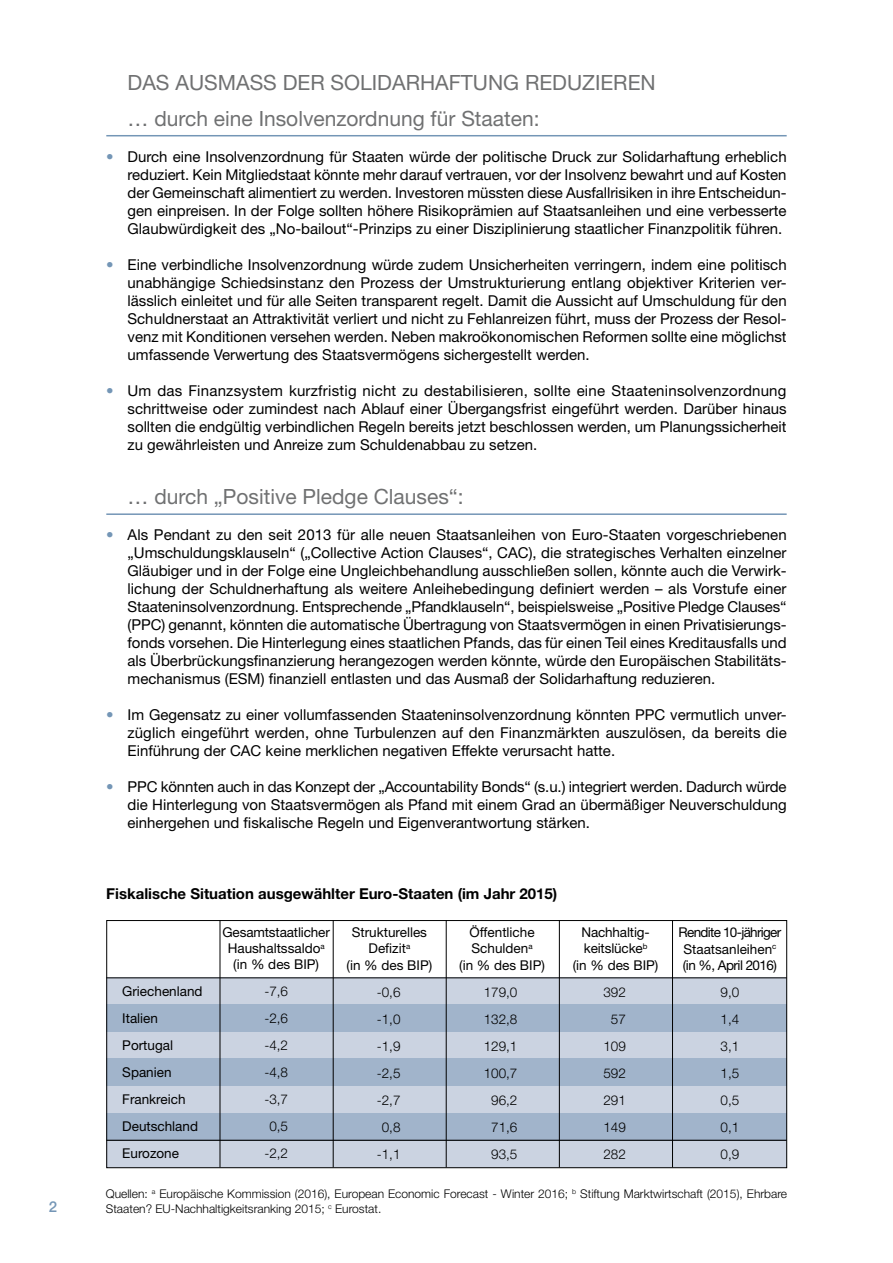
<style>
.page{position:relative;width:893px;height:1263px;background:#fff}
.page>*{position:absolute;margin:0;border:0;box-sizing:border-box;transform-origin:0 0}
.t1{font:21px/36px "Helvetica Neue";color:#707172}
.t2{font:15px/18px "Helvetica Neue";color:#000;text-align:justify}
.t3{font:700 15px "Helvetica Neue";color:#000}
.t4{font:15px "Helvetica Neue";color:#7496b6}
.t5{font:500 15px "Helvetica Neue";color:#7496b6}
.t6{font:13.5px/16.2px "Helvetica Neue";color:#000;text-align:center}
.t7{font:300 13.5px/27px "Helvetica Neue";color:#000;text-align:center}
.t8{font:13.5px/16.2px "Helvetica Neue";letter-spacing:-.04em;color:#000;text-align:center}
.t9{font:300 12px/14.4px "Helvetica Neue";color:#000}
</style>
<div class="page">
<hr style="left:106px;top:135px;width:681px;height:1px;background:#7496b6">
<hr style="left:106px;top:513px;width:681px;height:2px;background:#7496b6">
<div style="left:106px;top:977px;width:680px;height:27px;background:#cbd3e1"></div>
<div style="left:106px;top:1032px;width:680px;height:27px;background:#cbd3e1"></div>
<div style="left:106px;top:1086px;width:680px;height:27px;background:#cbd3e1"></div>
<div style="left:106px;top:1140px;width:680px;height:27px;background:#cbd3e1"></div>
<div style="left:106px;top:1004px;width:680px;height:28px;background:#a1b4cb"></div>
<div style="left:106px;top:1059px;width:680px;height:27px;background:#a1b4cb"></div>
<div style="left:106px;top:1113px;width:680px;height:27px;background:#a1b4cb"></div>
<div style="left:106px;top:920px;width:681px;height:248px;border:1px solid #000"></div>
<hr style="left:220px;top:920px;width:1px;height:247px;background:#000">
<hr style="left:333px;top:920px;width:1px;height:247px;background:#000">
<hr style="left:446px;top:920px;width:1px;height:247px;background:#000">
<hr style="left:559px;top:920px;width:1px;height:247px;background:#000">
<hr style="left:672px;top:920px;width:1px;height:247px;background:#000">
<hr style="left:106px;top:977px;width:681px;height:1px;background:#000">
<hr style="left:106px;top:1140px;width:681px;height:1px;background:#000">
<p class="t5" style="left:49px;top:1198px;width:10px">2</p>
<p class="t4" style="left:106px;top:148px;width:9px">•</p>
<p class="t4" style="left:106px;top:256px;width:9px">•</p>
<p class="t4" style="left:106px;top:382px;width:9px">•</p>
<p class="t4" style="left:106px;top:526px;width:9px">•</p>
<p class="t4" style="left:106px;top:706px;width:9px">•</p>
<p class="t4" style="left:106px;top:778px;width:9px">•</p>
<h1 class="t1" style="left:128px;top:64px;width:530px">Das AusmaSS der Solidarhaftung reduzieren … durch eine I nsolvenzordnung für Staaten:</h1>
<p class="t2" style="left:128px;top:147px;width:661px">Durch eine I nsolvenzordnung für Staaten würde der politische Druck zur Solidarhaftung erheblich reduziert. Kein M itgliedstaat könnte mehr darauf vertrauen, vor der I nsolvenz bewahrt und auf Kosten der Gemeinschaft alimentiert zu werden. I nvestoren müssten diese Ausfallrisiken in ihre Entscheidun&shy;gen einpreisen. I n der Folge sollten höhere Risikoprämien auf Staatsanleihen und eine verbesserte Glaubwürdigkeit des „No-bailout“-Prinzips zu einer Disziplinierung staatlicher Finanzpolitik führen.</p>
<p class="t2" style="left:128px;top:255px;width:661px">Eine verbindliche I nsolvenzordnung würde zudem Unsicherheiten verringern, indem eine politisch unabhängige Schiedsinstanz den Prozess der Umstrukturierung entlang objektiver Kriterien ver&shy;lässlich einleitet und für alle Seiten transparent regelt. Damit die Aussicht auf Umschuldung für den Schuldnerstaat an Attraktivität verliert und nicht zu Fehlanreizen führt, muss der Prozess der Resol&shy;venz mit Konditionen versehen werden. Neben makroökonomischen Reformen sollte eine möglichst umfassende Verwertung des Staatsvermögens sichergestellt werden.</p>
<p class="t2" style="left:128px;top:381px;width:661px">Um das Finanzsystem kurzfristig nicht zu destabilisieren, sollte eine Staateninsolvenzordnung schrittweise oder zumindest nach Ablauf einer Übergangsfrist eingeführt werden. Darüber hinaus sollten die endgültig verbindlichen Regeln bereits jetzt beschlossen werden, um Planungssicherheit zu gewährleisten und Anreize zum Schuldenabbau zu setzen.</p>
<h1 class="t1" style="left:128px;top:478px;width:338px">… durch „Positive Pledge Clauses“:</h1>
<p class="t2" style="left:128px;top:525px;width:661px">Als Pendant zu den seit 2013 für alle neuen Staatsanleihen von Euro-Staaten vorgeschriebenen „Umschuldungsklauseln“ („Collective Action Clauses“, CAC), die strategisches Verhalten einzelner Gläubiger und in der Folge eine Ungleichbehandlung ausschließen sollen, könnte auch die Verwirk&shy;lichung der Schuldnerhaftung als weitere Anleihebedingung definiert werden – als Vorstufe einer Staateninsolvenzordnung. Entsprechende „Pfandklauseln“, beispielsweise „Positive Pledge Clauses“ (PPC) genannt, könnten die automatische Übertragung von Staatsvermögen in einen Privatisierungs&shy;fonds vorsehen. Die Hinterlegung eines staatlichen Pfands, das für einen Teil eines Kreditausfalls und als Überbrückungsfinanzierung herangezogen werden könnte, würde den Europäischen Stabilitäts&shy;mechanismus (ESM) finanziell entlasten und das Ausmaß der Solidarhaftung reduzieren.</p>
<p class="t2" style="left:128px;top:705px;width:661px">I m Gegensatz zu einer vollumfassenden Staateninsolvenzordnung könnten PPC vermutlich unver&shy;züglich eingeführt werden, ohne Turbulenzen auf den Finanzmärkten auszulösen, da bereits die Einführung der CAC keine merklichen negativen Effekte verursacht hatte.</p>
<p class="t2" style="left:128px;top:777px;width:661px">PPC könnten auch in das Konzept der „Accountability Bonds“ (s.u.) integriert werden. Dadurch würde die Hinterlegung von Staatsvermögen als Pfand mit einem Grad an übermäßiger Neuverschuldung einhergehen und fiskalische Regeln und Eigenverantwortung stärken.</p>
<p class="t3" style="left:106px;top:884px;width:453px">Fiskalische Situation ausgewählter Euro-Staaten (im Jahr 2015)</p>
<p class="t6" style="left:122px;top:977px;width:82px;line-height:27px;text-align:left">Griechenland<br>Italien<br>Portugal<br>Spanien<br>Frankreich<br>Deutschland<br>Eurozone</p>
<p class="t6" style="left:222px;top:924px;width:109px">Gesamtstaatlicher<br>Haushaltssaldo<sup>a </sup>(in % des BIP)</p>
<p class="t7" style="left:264px;top:978px;width:25px">-7,6 -2,6 -4,2 -4,8 -3,7<br>0,5 -2,2</p>
<p class="t6" style="left:346px;top:924px;width:87px">Strukturelles<br>Defizit<sup>a<br></sup>(in % des BIP)</p>
<p class="t7" style="left:377px;top:978px;width:25px">-0,6 -1,0 -1,9 -2,5 -2,7<br>0,8 -1,1</p>
<p class="t6" style="left:459px;top:924px;width:87px">Öffentliche<br>Schulden<sup>a<br></sup>(in % des BIP)</p>
<p class="t7" style="left:484px;top:978px;width:35px">179,0<br>132,8<br>129,1<br>100,7<br>96,2<br>71,6<br>93,5</p>
<p class="t6" style="left:573px;top:924px;width:87px">Nachhaltig&shy;keitslücke<sup>b<br></sup>(in % des BIP)</p>
<p class="t7" style="left:603px;top:978px;width:24px">392<br>57<br>109<br>592<br>291<br>149<br>282</p>
<p class="t8" style="left:679px;top:924px;width:104px">Rendite 10-jähriger<br>Staatsanleihen<sup>c </sup>(in %, April 2016)</p>
<p class="t7" style="left:721px;top:978px;width:20px;text-align:justify">9,0<br>1,4<br>3,1<br>1,5<br>0,5<br>0,1<br>0,9</p>
<p class="t9" style="left:106px;top:1186px;width:683px">Quellen: <sup>a</sup> Europäische Kommission (2016), European Economic Forecast - Winter 2016; <sup>b</sup> Stiftung Marktwirtschaft (2015), Ehrbare<br>Staaten? EU-Nachhaltigkeitsranking 2015; <sup>c</sup> Eurostat.</p>
</div>
